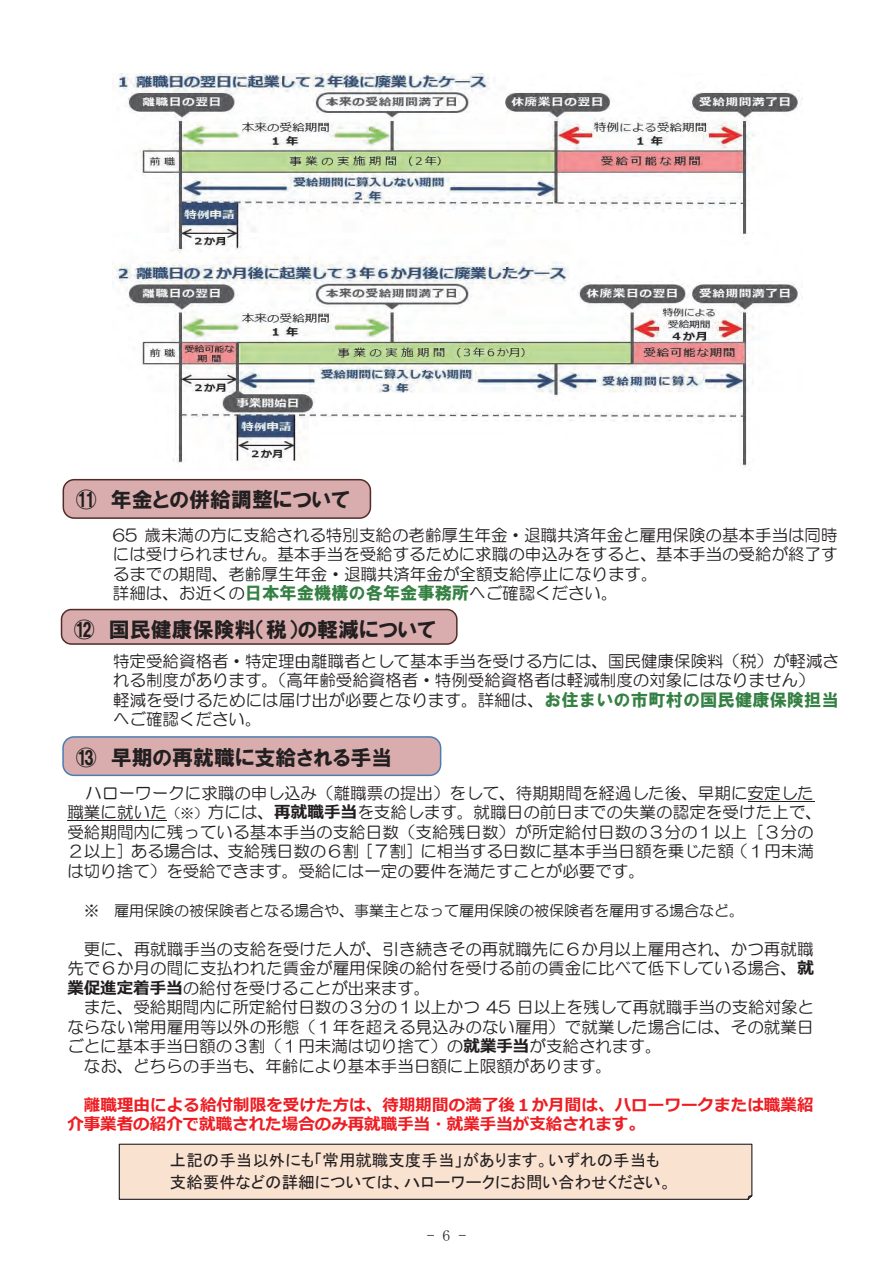
<style>
.page{position:relative;width:893px;height:1263px;background:#fff}
.page>*{position:absolute;margin:0;border:0;box-sizing:border-box;transform-origin:0 0}
.t1{font:21px "HGP Soei Kakugothic UB";color:#231f20}
.t2{font:16.5px/19.5px "HG Maru Gothic MPRO";letter-spacing:.005em;color:#231f20}
.t3{font:700 16.5px/19.5px "Meiryo";letter-spacing:.005em;color:#ee1d23}
.t4{font:16.5px/21.5px "MS P Gothic";color:#231f20}
.t5{font:15.75px "MS Mincho";color:#231f20}
.t6{font:15px "HG Maru Gothic MPRO";color:#231f20}
.s1{font-family:"HG Soei Kakugothic UB";font-size:17.25px;color:#358043}
.s2{font-size:13.5px}
.s3{font-family:"Meiryo";font-weight:700}
</style>
<div class="page">
<hr style="left:748px;top:801px;width:66px;height:1px;background:#231f20">
<hr style="left:67px;top:820px;width:100px;height:1px;background:#231f20">
<div style="left:63px;top:737px;width:378px;height:38px;background:#d9adae;border-radius:11px"></div>
<div style="left:62px;top:736px;width:379px;height:40px;border:2px solid #4b7db1;border-radius:11px"></div>
<div style="left:63px;top:480px;width:307px;height:38px;background:#d9adae;border-radius:11px"></div>
<div style="left:63px;top:479px;width:308px;height:40px;border:2px solid #512c28;border-radius:11px"></div>
<div style="left:62px;top:609px;width:395px;height:35px;background:#d9adae;border-radius:10px"></div>
<div style="left:61px;top:609px;width:397px;height:36px;border:2px solid #512c28;border-radius:10px"></div>
<img style="left:116px;top:73px;width:683px;height:394px">
<svg style="left:118px;top:1143px;width:635px;height:57px;background:#f0daca"></svg>
<p class="t1" style="left:76px;top:489px;width:275px">⑪ 年金との併給調整について</p>
<p class="t2" style="left:113px;top:525px;width:726px">65 歳未満の方に支給される特別支給の老齢厚生年金・退職共済年金と雇用保険の基本手当は同時には受けられません。基本手当を受給するために求職の申込みをすると、基本手当の受給が終了するまでの期間、老齢厚生年金・退職共済年金が全額支給停止になります。<br>詳細は、お近くの<span class="s1">日本年金機構の各年金事務所</span>へご確認ください。</p>
<p class="t1" style="left:74px;top:619px;width:363px">⑫ 国民健康保険料（税）の軽減について</p>
<p class="t2" style="left:113px;top:651px;width:727px">特定受給資格者・特定理由離職者として基本手当を受ける方には、国民健康保険料（税）が軽減される制度があります。（高年齢受給資格者・特例受給資格者は軽減制度の対象にはなりません）<br>軽減を受けるためには届け出が必要となります。詳細は、<span class="s1">お住まいの市町村の国民健康保険担当</span>へご確認ください。</p>
<p class="t1" style="left:76px;top:747px;width:318px">⑬ 早期の再就職に支給される手当</p>
<p class="t2" style="left:67px;top:783px;width:756px;text-indent:18px">ハローワークに求職の申し込み（離職票の提出）をして、待期期間を経過した後、早期に安定した職業に就いた<span class="s2">（※）</span>方には、<span class="s3">再就職手当</span>を支給します。就職日の前日までの失業の認定を受けた上で、受給期間内に残っている基本手当の支給日数（支給残日数）が所定給付日数の３分の１以上［３分の２以上］ある場合は、支給残日数の６割［７割］に相当する日数に基本手当日額を乗じた額（１円未満は切り捨て）を受給できます。受給には一定の要件を満たすことが必要です。</p>
<p class="t6" style="left:84px;top:903px;width:662px">※ 雇用保険の被保険者となる場合や、事業主となって雇用保険の被保険者を雇用する場合など。</p>
<p class="t2" style="left:67px;top:939px;width:748px;text-align:justify;text-indent:17px">更に、再就職手当の支給を受けた人が、引き続きその再就職先に６か月以上雇用され、かつ再就職先で６か月の間に支払われた賃金が雇用保険の給付を受ける前の賃金に比べて低下している場合、<span class="s3">就業促進定着手当</span>の給付を受けることが出来ます。</p>
<p class="t2" style="left:84px;top:997px;width:732px">また、受給期間内に所定給付日数の３分の１以上かつ 45 日以上を残して再就職手当の支給対象と</p>
<p class="t2" style="left:67px;top:1017px;width:748px">ならない常用雇用等以外の形態（１年を超える見込みのない雇用）で就業した場合には、その就業日</p>
<p class="t2" style="left:67px;top:1036px;width:596px">ごとに基本手当日額の３割（１円未満は切り捨て）の<span class="s3">就業手当</span>が支給されます。</p>
<p class="t2" style="left:84px;top:1056px;width:530px">なお、どちらの手当も、年齢により基本手当日額に上限額があります。</p>
<p class="t3" style="left:67px;top:1096px;width:748px;text-indent:17px">離職理由による給付制限を受けた方は、待期期間の満了後１か月間は、ハローワークまたは職業紹介事業者の紹介で就職された場合のみ再就職手当・就業手当が支給されます。</p>
<p class="t4" style="left:170px;top:1150px;width:503px">上記の手当以外にも「常用就職支度手当」があります。いずれの手当も支給要件などの詳細については、ハローワークにお問い合わせください。</p>
<p class="t5" style="left:427px;top:1228px;width:41px">- 6 -</p>
</div>
